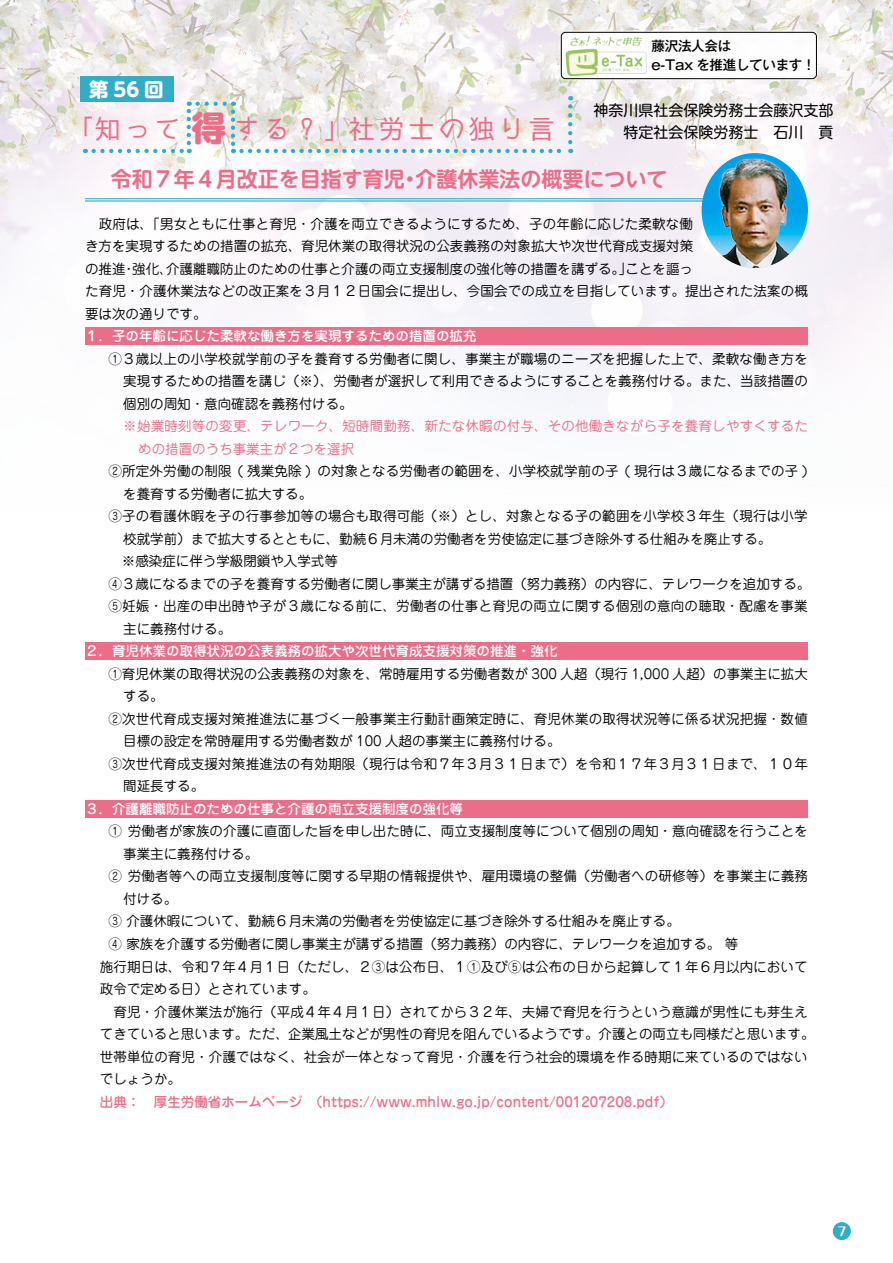
<style>
.page{position:relative;width:893px;height:1263px;background:#fff}
.page>*{position:absolute;margin:0;border:0;box-sizing:border-box;transform-origin:0 0}
.t1{font:30px "Fontopo NIHONGO";color:#ec6d88}
.t2{font:700 21px "UD Shin M Go Pro De";color:#ec6d88}
.t3{font:700 19.5px "UD Shin M Go Pro";color:#fff}
.t4{font:15px/22.5px "UD Shin M Go Pro";color:#000;text-align:right}
.t5{font:13.5px/22.5px "Jun 201 Pro";letter-spacing:.01em;color:#000}
.t6{font:500 13.5px "Jun 34 Pro";color:#fff}
.t7{font:13.5px/22.5px "Jun 201 Pro";letter-spacing:.015em;color:#ec6d88}
.t8{font:500 13.5px "Jun 34 Pro";color:#ec6d88}
.t9{font:500 13.5px/19.5px "Gothic MB101 Pro";letter-spacing:-.02em;color:#000}
.t10{font:700 12px "Maru Fo Pro";color:#fff}
.s1{font-family:"UD Shin M Go Pro";font-weight:800;font-size:34.5px}
</style>
<div class="page">
<img style="left:1px;top:0;width:892px;height:409px">
<div style="left:80px;top:77px;width:93px;height:25px;background:#32adc6"></div>
<svg style="left:94px;top:149px;width:96px;height:4px"></svg>
<svg style="left:187px;top:102px;width:4px;height:41px"></svg>
<svg style="left:198px;top:102px;width:36px;height:4px"></svg>
<svg style="left:231px;top:112px;width:4px;height:41px"></svg>
<svg style="left:241px;top:149px;width:330px;height:4px"></svg>
<svg style="left:568px;top:96px;width:4px;height:46px"></svg>
<div style="left:85px;top:327px;width:723px;height:18px;background:#ec6d88"></div>
<div style="left:85px;top:642px;width:723px;height:18px;background:#ec6d88"></div>
<div style="left:85px;top:800px;width:723px;height:17px;background:#ec6d88"></div>
<hr style="left:85px;top:198px;width:629px;height:1px;background:#32adc6">
<hr style="left:85px;top:200px;width:629px;height:2px;background:#32adc6">
<img style="left:702px;top:153px;width:106px;height:115px">
<div style="left:559px;top:30px;width:259px;height:51px;background:#fff;border-radius:4px"></div>
<div style="left:833px;top:1222px;width:18px;height:18px;background:#32adc6;border-radius:50%"></div>
<img style="left:563px;top:35px;width:84px;height:42px">
<div style="left:561px;top:32px;width:256px;height:47px;border:1px solid #000;border-radius:4px"></div>
<hr style="left:0;top:0;width:1px;height:510px;background:#efbbc7">
<svg style="left:0;top:0;width:1px;height:261px"></svg>
<svg style="left:0;top:272px;width:1px;height:45px"></svg>
<h3 class="t3" style="left:89px;top:73px;width:76px">第56回</h3>
<h1 class="t1" style="left:81px;top:112px;width:479px">｢知って<span class="s1">得</span>する？｣社労士の独り言</h1>
<p class="t9" style="left:652px;top:34px;width:166px">藤沢法人会は<br>e-Tax を推進しています！</p>
<p class="t4" style="left:593px;top:98px;width:242px">神奈川県社会保険労務士会藤沢支部特定社会保険労務士　石川　貢</p>
<h2 class="t2" style="left:111px;top:161px;width:558px">令和７年４月改正を目指す育児・介護休業法の概要について</h2>
<p class="t5" style="left:85px;top:211px;width:724px">　政府は、「男女ともに仕事と育児・介護を両立できるようにするため、子の年齢に応じた柔軟な働<br>き方を実現するための措置の拡充、育児休業の取得状況の公表義務の対象拡大や次世代育成支援対策<br>の推進・強化、介護離職防止のための仕事と介護の両立支援制度の強化等の措置を講ずる。」ことを謳っ<br>た育児・介護休業法などの改正案を３月１２日国会に提出し、今国会での成立を目指しています。提出された法案の概要は次の通りです。</p>
<p class="t6" style="left:85px;top:325px;width:393px">１．子の年齢に応じた柔軟な働き方を実現するための措置の拡充</p>
<p class="t5" style="left:123px;top:346px;width:686px;text-align:justify;text-indent:-15px">①３歳以上の小学校就学前の子を養育する労働者に関し、事業主が職場のニーズを把握した上で、柔軟な働き方を実現するための措置を講じ（※）、労働者が選択して利用できるようにすることを義務付ける。また、当該措置の個別の周知・意向確認を義務付ける。</p>
<p class="t7" style="left:138px;top:413px;width:671px;text-indent:-15px">※始業時刻等の変更、テレワーク、短時間勤務、新たな休暇の付与、その他働きながら子を養育しやすくするための措置のうち事業主が２つを選択</p>
<p class="t5" style="left:108px;top:458px;width:701px">②所定外労働の制限 ( 残業免除 ) の対象となる労働者の範囲を、小学校就学前の子 ( 現行は３歳になるまでの子 )</p>
<p class="t5" style="left:123px;top:481px;width:190px">を養育する労働者に拡大する。</p>
<p class="t5" style="left:108px;top:503px;width:701px">③子の看護休暇を子の行事参加等の場合も取得可能（※）とし、対象となる子の範囲を小学校３年生（現行は小学</p>
<p class="t5" style="left:123px;top:526px;width:649px">校就学前）まで拡大するとともに、勤続６月未満の労働者を労使協定に基づき除外する仕組みを廃止する。</p>
<p class="t5" style="left:108px;top:548px;width:231px">　※感染症に伴う学級閉鎖や入学式等</p>
<p class="t5" style="left:108px;top:571px;width:704px">④３歳になるまでの子を養育する労働者に関し事業主が講ずる措置（努力義務）の内容に、テレワークを追加する。</p>
<p class="t5" style="left:108px;top:593px;width:701px">⑤妊娠・出産の申出時や子が３歳になる前に、労働者の仕事と育児の両立に関する個別の意向の聴取・配慮を事業</p>
<p class="t5" style="left:123px;top:616px;width:109px">主に義務付ける。</p>
<p class="t6" style="left:85px;top:640px;width:474px">２．育児休業の取得状況の公表義務の拡大や次世代育成支援対策の推進・強化</p>
<p class="t5" style="left:108px;top:661px;width:701px">①育児休業の取得状況の公表義務の対象を、常時雇用する労働者数が 300 人超（現行 1,000 人超）の事業主に拡大</p>
<p class="t5" style="left:123px;top:684px;width:42px">する。</p>
<p class="t5" style="left:108px;top:706px;width:701px">②次世代育成支援対策推進法に基づく一般事業主行動計画策定時に、育児休業の取得状況等に係る状況把握･数値</p>
<p class="t5" style="left:123px;top:729px;width:439px">目標の設定を常時雇用する労働者数が 100 人超の事業主に義務付ける。</p>
<p class="t5" style="left:108px;top:751px;width:701px">③次世代育成支援対策推進法の有効期限（現行は令和７年３月３１日まで）を令和１７年３月３１日まで、１０年</p>
<p class="t5" style="left:123px;top:774px;width:82px">間延長する。</p>
<p class="t6" style="left:85px;top:798px;width:379px">３．介護離職防止のための仕事と介護の両立支援制度の強化等</p>
<p class="t5" style="left:108px;top:819px;width:701px">① 労働者が家族の介護に直面した旨を申し出た時に、両立支援制度等について個別の周知・意向確認を行うことを</p>
<p class="t5" style="left:123px;top:841px;width:137px">事業主に義務付ける。</p>
<p class="t5" style="left:108px;top:864px;width:701px">② 労働者等への両立支援制度等に関する早期の情報提供や、雇用環境の整備（労働者への研修等）を事業主に義務</p>
<p class="t5" style="left:123px;top:886px;width:55px">付ける。</p>
<p class="t5" style="left:108px;top:909px;width:573px">③ 介護休暇について、勤続６月未満の労働者を労使協定に基づき除外する仕組みを廃止する。</p>
<p class="t5" style="left:108px;top:931px;width:631px">④ 家族を介護する労働者に関し事業主が講ずる措置（努力義務）の内容に、テレワークを追加する。 等</p>
<p class="t5" style="left:100px;top:954px;width:709px">施行期日は、令和７年４月１日（ただし、２③は公布日、１①及び⑤は公布の日から起算して１年６月以内において</p>
<p class="t5" style="left:100px;top:976px;width:217px">政令で定める日）とされています。</p>
<p class="t5" style="left:100px;top:999px;width:709px">　育児・介護休業法が施行（平成４年４月１日）されてから３２年、夫婦で育児を行うという意識が男性にも芽生え</p>
<p class="t5" style="left:100px;top:1021px;width:716px">てきていると思います。ただ、企業風土などが男性の育児を阻んでいるようです。介護との両立も同様だと思います。</p>
<p class="t5" style="left:100px;top:1044px;width:709px">世帯単位の育児・介護ではなく、社会が一体となって育児・介護を行う社会的環境を作る時期に来ているのではない</p>
<p class="t5" style="left:100px;top:1066px;width:82px">でしょうか。</p>
<p class="t8" style="left:100px;top:1091px;width:575px">出典：　厚生労働省ホームページ　（https://www.mhlw.go.jp/content/001207208.pdf）</p>
<p class="t10" style="left:837px;top:1221px;width:10px">7</p>
</div>
